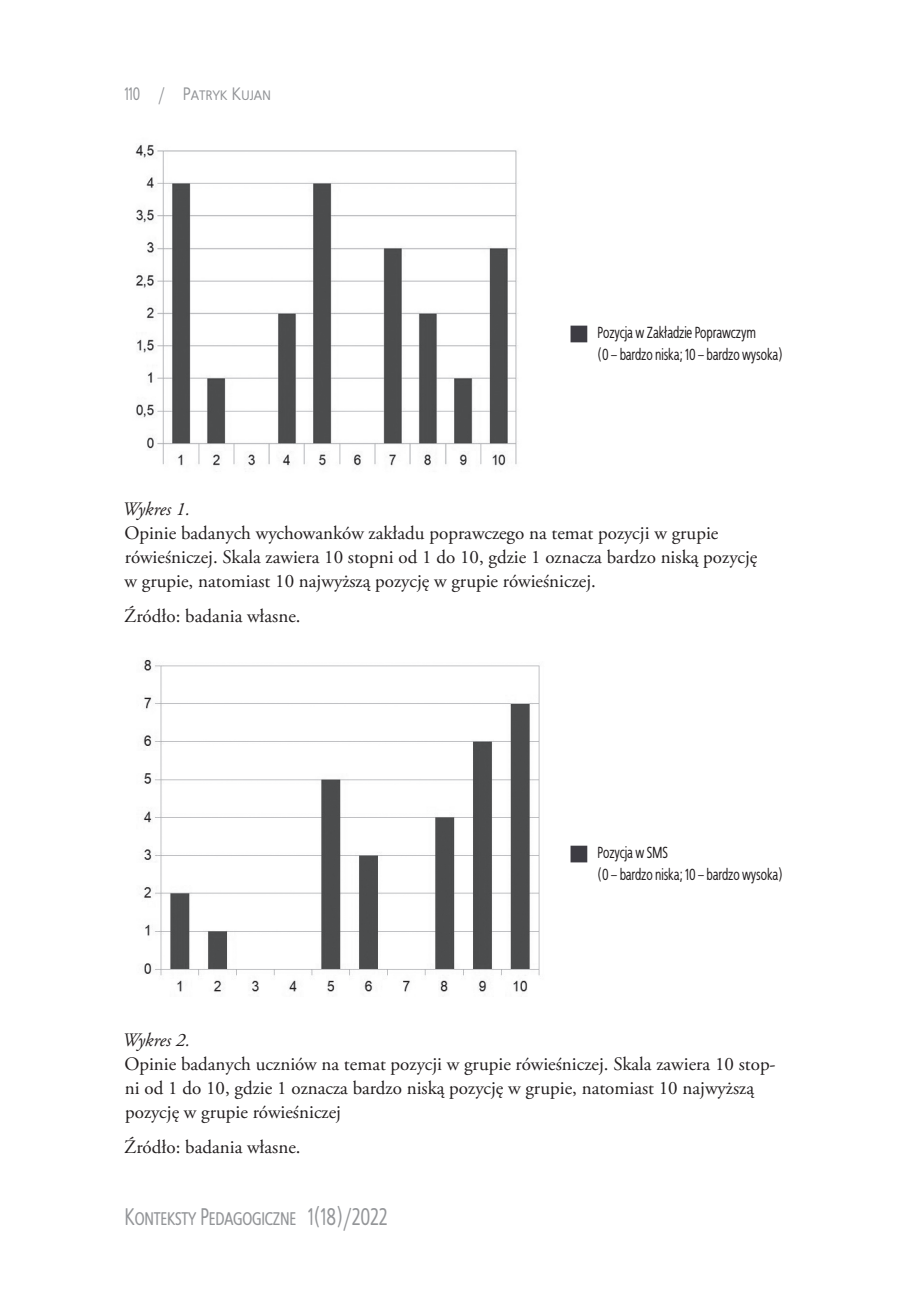
<style>
.page{position:relative;width:907px;height:1303px;background:#fff}
.page>*{position:absolute;margin:0;border:0;box-sizing:border-box;transform-origin:0 0}
.t1{font:24px "Bureau Cnd EFN";color:#939598}
.tytul_tabeli{font:19px/24px "Adobe Garamond Pro";color:#231f20}
.zrodlo{font:19px "Adobe Garamond Pro";color:#231f20}
.podpis_tabeli{font:italic 19px "Adobe Garamond Pro";color:#231f20}
.t2{font:18px "Bureau EFN";color:#939598}
.tabela{font:16px/22px "Bureau Cnd EFN";color:#231f20}
.s1{font-family:"Bureau Cnd EFN"}
</style>
<div class="page">
<img style="left:135px;top:144px;width:383px;height:322px">
<div style="left:570px;top:326px;width:17px;height:16px;background:#3d3c43"></div>
<img style="left:143px;top:659px;width:397px;height:335px">
<div style="left:570px;top:846px;width:17px;height:16px;background:#3d3c43"></div>
<p class="t2" style="left:124px;top:82px;width:148px"><span class="s1">110 /</span> Patryk Kujan</p>
<p class="tabela" style="left:597px;top:321px;width:186px">Pozycja w Zakładzie Poprawczym<br>(0 – bardzo niska; 10 – bardzo wysoka)</p>
<p class="podpis_tabeli" style="left:122px;top:498px;width:69px">Wykres 1.</p>
<p class="tytul_tabeli" style="left:124px;top:522px;width:634px">Opinie badanych wychowanków zakładu poprawczego na temat pozycji w grupie rówieśniczej. Skala zawiera 10 stopni od 1 do 10, gdzie 1 oznacza bardzo niską pozycję w grupie, natomiast 10 najwyższą pozycję w grupie rówieśniczej.</p>
<p class="zrodlo" style="left:124px;top:605px;width:178px">Źródło: badania własne.</p>
<p class="tabela" style="left:597px;top:841px;width:186px">Pozycja w SMS<br>(0 – bardzo niska; 10 – bardzo wysoka)</p>
<p class="podpis_tabeli" style="left:122px;top:1029px;width:69px">Wykres 2.</p>
<p class="tytul_tabeli" style="left:124px;top:1053px;width:652px">Opinie badanych uczniów na temat pozycji w grupie rówieśniczej. Skala zawiera 10 stop&shy;ni od 1 do 10, gdzie 1 oznacza bardzo niską pozycję w grupie, natomiast 10 najwyższą pozycję w grupie rówieśniczej</p>
<p class="zrodlo" style="left:124px;top:1136px;width:178px">Źródło: badania własne.</p>
<p class="t1" style="left:124px;top:1201px;width:264px">Konteksty Pedagogiczne 1(18)/2022</p>
</div>
